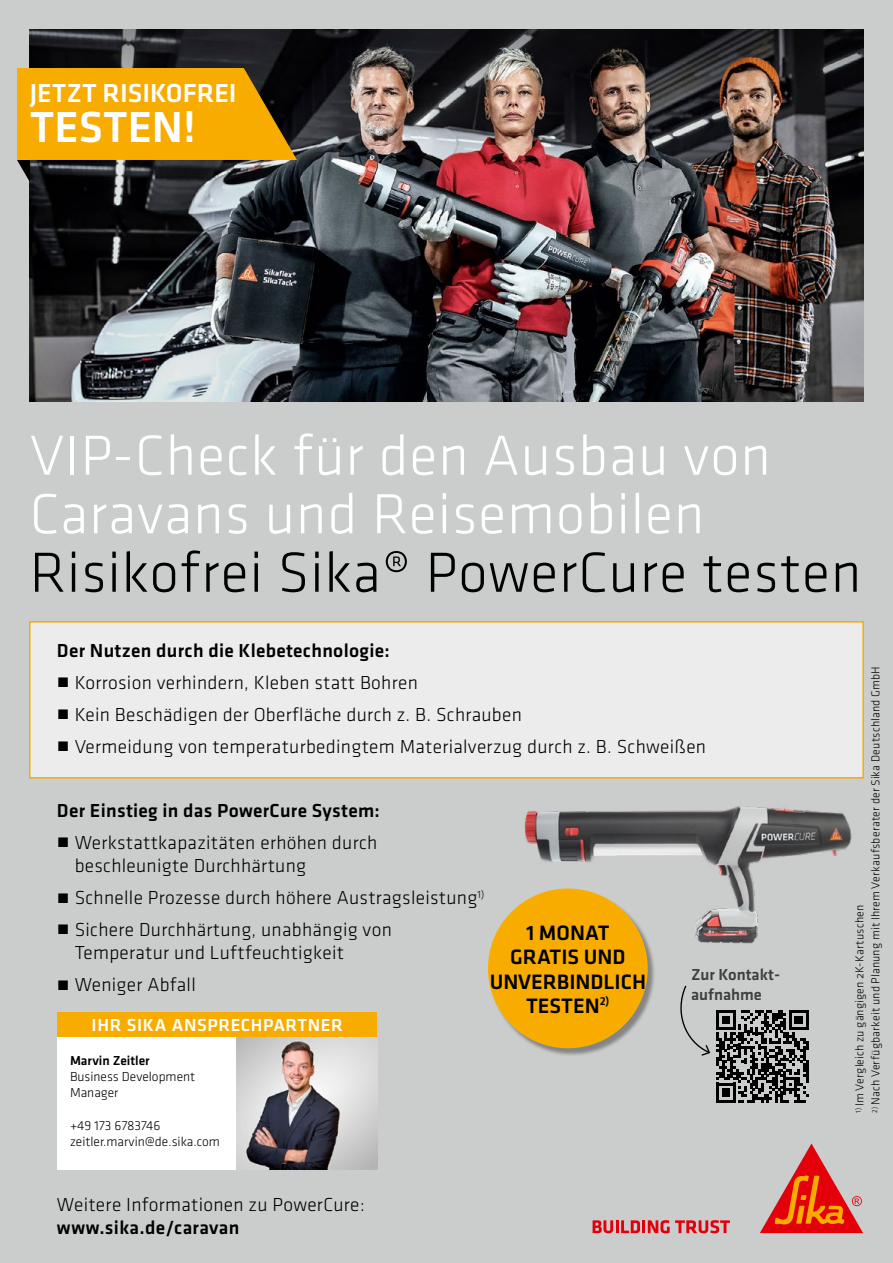
<style>
.page{position:relative;width:893px;height:1263px;background:#cbcccc}
.page>*{position:absolute;margin:0;border:0;box-sizing:border-box;transform-origin:0 0}
.t1{font:300 58.5px/58.5px "Klavika";letter-spacing:.015em;color:#fff}
.t2{font:300 58.5px "Klavika";letter-spacing:.015em;color:#000}
.t3{font:500 45px "Klavika";color:#fff}
.t4{font:500 27px "Klavika";color:#fff}
.t5{font:500 21.6px/24.3px "Klavika";color:#000;text-align:center}
.t6{font:300 19.5px/23.4px "Klavika";letter-spacing:.015em;color:#000}
.t7{font:500 19.5px "Klavika";letter-spacing:.015em;color:#000}
.t8{font:500 18px "Klavika";letter-spacing:.035em;color:#fff}
.t9{font:500 16.5px/19.8px "Klavika";color:#000}
.t10{font:300 13.5px/16.2px "Klavika";color:#000}
.t11{font:500 13.5px "Klavika";color:#000}
.t12{font:300 12px "Klavika";letter-spacing:.01em;color:#000}
.s1{font-weight:500}
</style>
<div class="page">
<div style="left:29px;top:621px;width:835px;height:157px;background:#ececec;border:2px solid #f8ac00"></div>
<svg style="left:593px;top:1220px;width:137px;height:13px"></svg>
<svg style="left:760px;top:1143px;width:103px;height:90px"></svg>
<img style="left:30px;top:30px;width:833px;height:371px">
<svg style="left:17px;top:67px;width:281px;height:115px"></svg>
<img style="left:524px;top:806px;width:328px;height:138px">
<div style="left:57px;top:1037px;width:320px;height:132px;background:#fff"></div>
<div style="left:57px;top:1012px;width:320px;height:25px;background:#f8ac00"></div>
<img style="left:237px;top:1037px;width:140px;height:132px">
<div style="left:490px;top:890px;width:166px;height:166px;background:#000;opacity:.35"></div>
<div style="left:489px;top:889px;width:158px;height:158px;background:#f8ac00;border-radius:50%"></div>
<svg style="left:680px;top:985px;width:128px;height:117px"></svg>
<h3 class="t4" style="left:30px;top:74px;width:208px">JETZT RISIKOFREI</h3>
<h2 class="t3" style="left:30px;top:97px;width:168px">TESTEN!</h2>
<h1 class="t1" style="left:30px;top:425px;width:743px">VIP-Check für den Ausbau von<br>Caravans und Reisemobilen</h1>
<h1 class="t2" style="left:30px;top:537px;width:833px">Risikofrei Sika® PowerCure testen</h1>
<p class="t7" style="left:57px;top:637px;width:334px">Der Nutzen durch die Klebetechnologie:</p>
<p class="t6" style="left:57px;top:670px;width:362px"><span class="s1">•</span> Korrosion verhindern, Kleben statt Bohren</p>
<p class="t6" style="left:57px;top:702px;width:466px"><span class="s1">•</span> Kein Beschädigen der Oberfläche durch z. B. Schrauben</p>
<p class="t6" style="left:57px;top:734px;width:651px"><span class="s1">•</span> Vermeidung von temperaturbedingtem Materialverzug durch z. B. Schweißen</p>
<p class="t7" style="left:57px;top:797px;width:324px">Der Einstieg in das PowerCure System:</p>
<p class="t6" style="left:75px;top:830px;width:304px;text-indent:-18px"><span class="s1">•</span> Werkstattkapazitäten erhöhen durch beschleunigte Durchhärtung</p>
<p class="t6" style="left:57px;top:886px;width:429px"><span class="s1">•</span> Schnelle Prozesse durch höhere Austragsleistung<sup>1)</sup></p>
<p class="t6" style="left:75px;top:917px;width:319px;text-indent:-18px"><span class="s1">•</span> Sichere Durchhärtung, unabhängig von<br>Temperatur und Luftfeuchtigkeit</p>
<p class="t6" style="left:57px;top:973px;width:140px"><span class="s1">•</span> Weniger Abfall</p>
<p class="t5" style="left:490px;top:920px;width:158px">1 MONAT<br>GRATIS UND<br>UNVERBINDLICH<br>TESTEN<sup>2)</sup></p>
<p class="t8" style="left:92px;top:1013px;width:253px">IHR SIKA ANSPRECHPARTNER</p>
<p class="t11" style="left:70px;top:1051px;width:81px">Marvin Zeitler</p>
<p class="t10" style="left:70px;top:1068px;width:127px">Business Development<br>Manager</p>
<p class="t10" style="left:70px;top:1117px;width:151px">+49 173 6783746 zeitler.marvin@de.sika.com</p>
<p class="t6" style="left:57px;top:1192px;width:309px">Weitere Informationen zu PowerCure:</p>
<p class="t7" style="left:57px;top:1214px;width:184px">www.sika.de/caravan</p>
<p class="t9" style="left:691px;top:964px;width:91px">Zur Kontakt&shy;aufnahme</p>
<p class="t12" style="left:868px;top:1113px;width:448px;rotate:-90deg"><sup>2)</sup> Nach Verfügbarkeit und Planung mit Ihrem Verkaufsberater der Sika Deutschland GmbH</p>
<p class="t12" style="left:852px;top:1113px;width:210px;rotate:-90deg"><sup>1)</sup> Im Vergleich zu gängigen 2K-Kartuschen</p>
</div>
